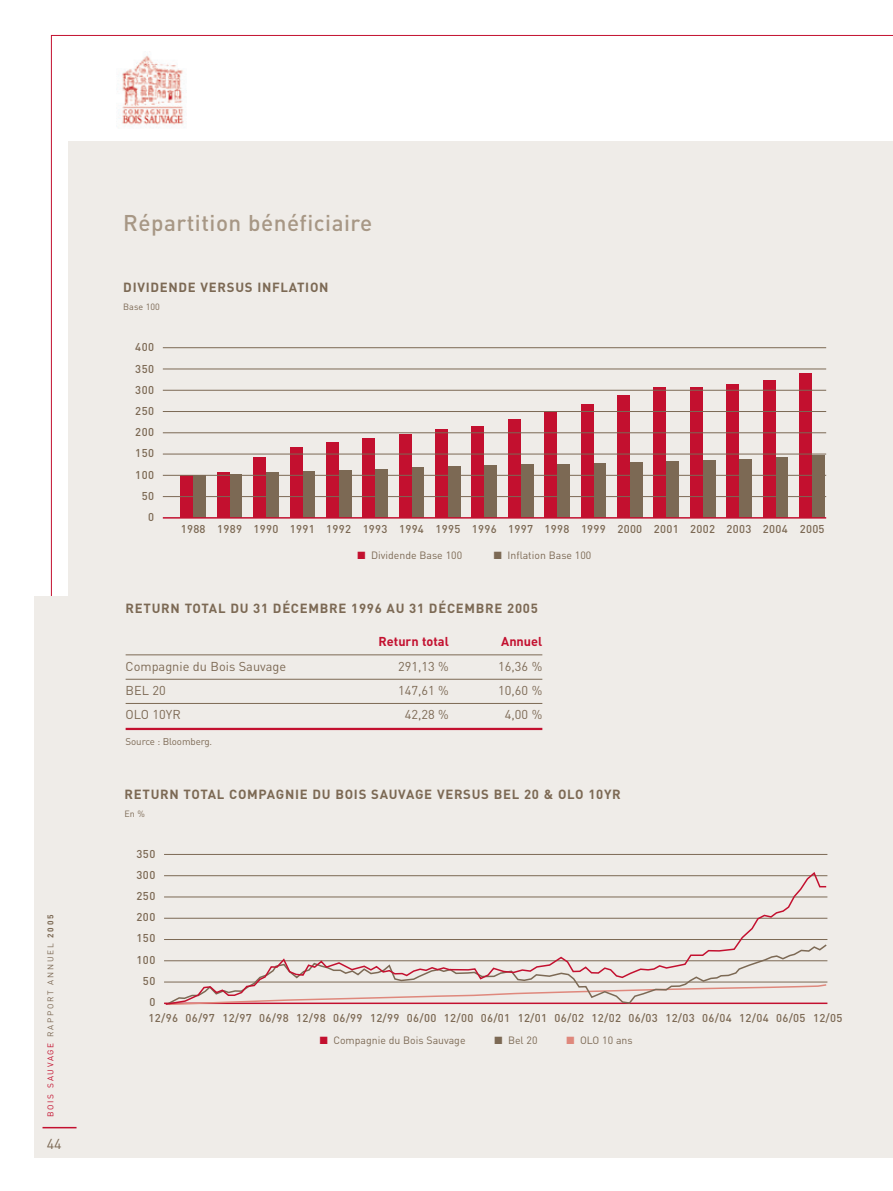
<style>
.page{position:relative;width:893px;height:1191px;background:#fff}
.page>*{position:absolute;margin:0;border:0;box-sizing:border-box;transform-origin:0 0}
.t1{font:500 22.5px "DIN";letter-spacing:.02em;color:#a79785}
.t2{font:14.25px "DIN";color:#7c6954}
.t3{font:700 13.2px "DIN";letter-spacing:.055em;color:#7c6954}
.t4{font:12.75px "DIN";color:#7c6954}
.t5{font:700 12.75px "DIN";color:#c3102f}
.t6{font:500 11.25px/21.3px "DIN";letter-spacing:.025em;color:#7c6954;text-align:justify}
.t7{font:10.5px "DIN";color:#7c6954}
.t8{font:9.75px "DIN";letter-spacing:-.01em;color:#7c6954}
.t9{font:9px "DIN";color:#7c6954}
.t10{font:8.25px "DIN";letter-spacing:.21em;color:#7c6954}
.s1{color:#c3102f}
.s2{font-weight:700}
.s3{color:#df887c}
</style>
<div class="page">
<div style="left:34px;top:596px;width:825px;height:562px;background:#efece8"></div>
<div style="left:68px;top:141px;width:825px;height:1017px;background:#efece8"></div>
<img style="left:119px;top:54px;width:65px;height:72px">
<hr style="left:43px;top:1126px;width:34px;height:2px;background:#c3102f">
<div style="left:193px;top:475px;width:13px;height:43px;background:#7c6954"></div>
<div style="left:180px;top:475px;width:13px;height:43px;background:#c3102f"></div>
<div style="left:230px;top:474px;width:12px;height:44px;background:#7c6954"></div>
<div style="left:217px;top:472px;width:13px;height:46px;background:#c3102f"></div>
<div style="left:266px;top:472px;width:13px;height:46px;background:#7c6954"></div>
<div style="left:253px;top:457px;width:13px;height:61px;background:#c3102f"></div>
<div style="left:302px;top:471px;width:13px;height:47px;background:#7c6954"></div>
<div style="left:290px;top:447px;width:12px;height:71px;background:#c3102f"></div>
<div style="left:339px;top:470px;width:12px;height:48px;background:#7c6954"></div>
<div style="left:326px;top:442px;width:13px;height:76px;background:#c3102f"></div>
<div style="left:375px;top:469px;width:13px;height:49px;background:#7c6954"></div>
<div style="left:362px;top:438px;width:13px;height:80px;background:#c3102f"></div>
<div style="left:412px;top:467px;width:12px;height:51px;background:#7c6954"></div>
<div style="left:399px;top:434px;width:13px;height:84px;background:#c3102f"></div>
<div style="left:448px;top:466px;width:13px;height:52px;background:#7c6954"></div>
<div style="left:435px;top:429px;width:13px;height:89px;background:#c3102f"></div>
<div style="left:484px;top:465px;width:13px;height:53px;background:#7c6954"></div>
<div style="left:472px;top:426px;width:12px;height:92px;background:#c3102f"></div>
<div style="left:521px;top:464px;width:12px;height:54px;background:#7c6954"></div>
<div style="left:508px;top:419px;width:13px;height:99px;background:#c3102f"></div>
<div style="left:557px;top:464px;width:13px;height:54px;background:#7c6954"></div>
<div style="left:544px;top:411px;width:13px;height:107px;background:#c3102f"></div>
<div style="left:593px;top:463px;width:13px;height:55px;background:#7c6954"></div>
<div style="left:581px;top:404px;width:12px;height:114px;background:#c3102f"></div>
<div style="left:630px;top:462px;width:13px;height:56px;background:#7c6954"></div>
<div style="left:617px;top:395px;width:13px;height:123px;background:#c3102f"></div>
<div style="left:666px;top:461px;width:13px;height:57px;background:#7c6954"></div>
<div style="left:653px;top:387px;width:13px;height:131px;background:#c3102f"></div>
<div style="left:703px;top:460px;width:12px;height:58px;background:#7c6954"></div>
<div style="left:690px;top:387px;width:13px;height:131px;background:#c3102f"></div>
<div style="left:739px;top:459px;width:13px;height:59px;background:#7c6954"></div>
<div style="left:726px;top:384px;width:13px;height:134px;background:#c3102f"></div>
<div style="left:775px;top:457px;width:13px;height:61px;background:#7c6954"></div>
<div style="left:763px;top:380px;width:12px;height:138px;background:#c3102f"></div>
<div style="left:812px;top:455px;width:12px;height:63px;background:#7c6954"></div>
<div style="left:799px;top:373px;width:13px;height:145px;background:#c3102f"></div>
<hr style="left:163px;top:369px;width:663px;height:1px;background:#7c6954">
<hr style="left:163px;top:347px;width:663px;height:1px;background:#7c6954">
<hr style="left:163px;top:411px;width:663px;height:1px;background:#7c6954">
<hr style="left:163px;top:432px;width:663px;height:1px;background:#7c6954">
<hr style="left:163px;top:454px;width:663px;height:1px;background:#7c6954">
<hr style="left:163px;top:475px;width:663px;height:1px;background:#7c6954">
<hr style="left:163px;top:496px;width:663px;height:1px;background:#7c6954">
<hr style="left:163px;top:517px;width:663px;height:1px;background:#c3102f">
<hr style="left:163px;top:390px;width:663px;height:1px;background:#7c6954">
<hr style="left:126px;top:654px;width:416px;height:1px;background:#7c6954">
<hr style="left:126px;top:679px;width:416px;height:1px;background:#7c6954">
<hr style="left:126px;top:703px;width:416px;height:1px;background:#7c6954">
<hr style="left:126px;top:728px;width:416px;height:2px;background:#c3102f">
<hr style="left:164px;top:854px;width:663px;height:1px;background:#7c6954">
<svg style="left:164px;top:872px;width:664px;height:133px"></svg>
<p class="t10" style="left:47px;top:1117px;width:204px;rotate:-90deg"><span class="s1">BOIS SAUVAGE</span> RAPPORT ANNUEL <span class="s2">2005</span></p>
<p class="t2" style="left:47px;top:1138px;width:16px">44</p>
<h1 class="t1" style="left:123px;top:215px;width:250px">Répartition bénéficiaire</h1>
<p class="t3" style="left:123px;top:283px;width:207px">DIVIDENDE VERSUS INFLATION</p>
<p class="t9" style="left:123px;top:304px;width:38px">Base 100</p>
<p class="t6" style="left:135px;top:338px;width:21px">400</p>
<p class="t6" style="left:135px;top:359px;width:21px">350</p>
<p class="t6" style="left:135px;top:380px;width:21px">300<br>250<br>200<br>150<br>100</p>
<p class="t6" style="left:142px;top:486px;width:14px;text-align:center">50<br>0</p>
<p class="t6" style="left:181px;top:520px;width:645px">1988 1989 1990 1991 1992 1993 1994 1995 1996 1997 1998 1999 2000 2001 2002 2003 2004 2005</p>
<p class="t7" style="left:357px;top:551px;width:106px"><span class="s1">■</span> Dividende Base 100</p>
<p class="t7" style="left:494px;top:551px;width:99px">■ Inflation Base 100</p>
<p class="t3" style="left:126px;top:604px;width:414px">RETURN TOTAL DU 31 DÉCEMBRE 1996 AU 31 DÉCEMBRE 2005</p>
<p class="t5" style="left:379px;top:637px;width:72px">Return total</p>
<p class="t5" style="left:501px;top:637px;width:43px">Annuel</p>
<p class="t4" style="left:126px;top:661px;width:162px">Compagnie du Bois Sauvage</p>
<p class="t4" style="left:398px;top:661px;width:52px">291,13 %</p>
<p class="t4" style="left:498px;top:661px;width:46px">16,36 %</p>
<p class="t4" style="left:126px;top:686px;width:42px">BEL 20</p>
<p class="t4" style="left:398px;top:686px;width:52px">147,61 %</p>
<p class="t4" style="left:498px;top:686px;width:46px">10,60 %</p>
<p class="t4" style="left:126px;top:710px;width:57px">OLO 10YR</p>
<p class="t4" style="left:405px;top:710px;width:46px">42,28 %</p>
<p class="t4" style="left:505px;top:710px;width:39px">4,00 %</p>
<p class="t8" style="left:126px;top:738px;width:88px">Source : Bloomberg.</p>
<p class="t3" style="left:125px;top:789px;width:498px">RETURN TOTAL COMPAGNIE DU BOIS SAUVAGE VERSUS BEL 20 &amp; OLO 10YR</p>
<p class="t9" style="left:125px;top:810px;width:22px">En %</p>
<p class="t6" style="left:136px;top:844px;width:21px">350</p>
<p class="t6" style="left:136px;top:886px;width:21px">250<br>200<br>150<br>100</p>
<p class="t6" style="left:143px;top:971px;width:14px;text-align:center">50<br>0</p>
<p class="t6" style="left:136px;top:865px;width:21px">300</p>
<p class="t6" style="left:149px;top:1008px;width:695px">12/96 06/97 12/97 06/98 12/98 06/99 12/99 06/00 12/00 06/01 12/01 06/02 12/02 06/03 12/03 06/04 12/04 06/05 12/05</p>
<p class="t7" style="left:320px;top:1036px;width:147px"><span class="s1">■</span> Compagnie du Bois Sauvage</p>
<p class="t7" style="left:494px;top:1036px;width:45px">■ Bel 20</p>
<p class="t7" style="left:566px;top:1036px;width:68px"><span class="s3">■</span> OLO 10 ans</p>
</div>
